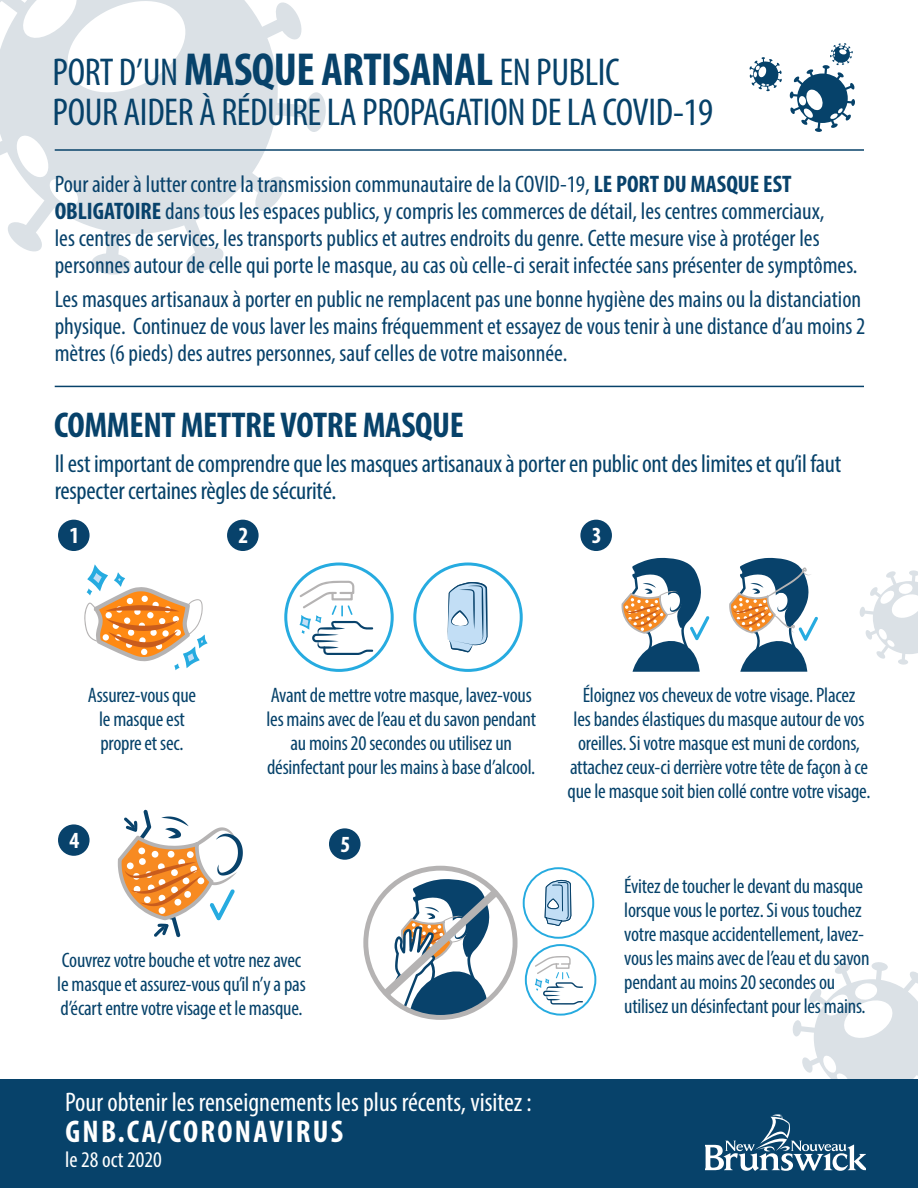
<style>
.page{position:relative;width:918px;height:1188px;background:#fff}
.page>*{position:absolute;margin:0;border:0;box-sizing:border-box;transform-origin:0 0}
.t1{font:condensed 39px/40.5px "Myriad Pro";letter-spacing:-.01em;color:#07426a}
.t2{font:700 condensed 36px "Myriad Pro";letter-spacing:-.01em;color:#07426a}
.t3{font:700 condensed 31.5px "Myriad Pro";letter-spacing:.055em;color:#fff}
.t4{font:condensed 27px "Myriad Pro";color:#fff}
.t5{font:condensed 25.5px/27px "Myriad Pro";letter-spacing:-.01em;color:#06426a}
.t6{font:condensed 24px/27px "Myriad Pro";color:#08426b}
.t7{font:700 condensed 23.25px "Myriad Pro";color:#fff}
.t8{font:condensed 22.5px "Myriad Pro";color:#fff}
.t9{font:condensed 21px/24px "Myriad Pro";letter-spacing:-.01em;color:#06426a;text-align:center}
.s1{font-weight:700;font-size:46.5px}
.s2{font-weight:700}
</style>
<div class="page">
<svg style="left:749px;top:57px;width:33px;height:34px"></svg>
<svg style="left:790px;top:43px;width:65px;height:89px"></svg>
<svg style="left:0;top:0;width:326px;height:275px;fill:#dbe1e6"></svg>
<svg style="left:859px;top:570px;width:59px;height:95px"></svg>
<hr style="left:55px;top:149px;width:809px;height:2px;background:#07426a">
<hr style="left:55px;top:386px;width:809px;height:1px;background:#07426a">
<div style="left:58px;top:520px;width:32px;height:31px;background:#08426b;border-radius:50%"></div>
<div style="left:58px;top:824px;width:32px;height:32px;background:#08426b;border-radius:50%"></div>
<div style="left:227px;top:520px;width:32px;height:31px;background:#08426b;border-radius:50%"></div>
<div style="left:329px;top:828px;width:32px;height:32px;background:#08426b;border-radius:50%"></div>
<div style="left:580px;top:520px;width:32px;height:31px;background:#08426b;border-radius:50%"></div>
<svg style="left:447px;top:582px;width:41px;height:70px"></svg>
<div style="left:413px;top:563px;width:110px;height:109px;border:3px solid #26abe0;border-radius:50%"></div>
<svg style="left:298px;top:581px;width:76px;height:74px"></svg>
<div style="left:284px;top:563px;width:110px;height:109px;border:3px solid #26abe0;border-radius:50%"></div>
<svg style="left:84px;top:564px;width:124px;height:106px"></svg>
<svg style="left:622px;top:558px;width:87px;height:114px"></svg>
<svg style="left:729px;top:558px;width:89px;height:114px"></svg>
<svg style="left:118px;top:810px;width:125px;height:127px"></svg>
<svg style="left:522px;top:867px;width:75px;height:149px"></svg>
<div style="left:363px;top:866px;width:155px;height:154px;border:5px solid #b5b3b3;border-radius:50%"></div>
<svg style="left:375px;top:879px;width:131px;height:138px"></svg>
<div style="left:0;top:1079px;width:918px;height:109px;background:#07426a"></div>
<svg style="left:705px;top:962px;width:213px;height:209px"></svg>
<p class="t1" style="left:53px;top:51px;width:662px">PORT D’UN <span class="s1">MASQUE ARTISANAL</span> EN PUBLIC<br>POUR AIDER À RÉDUIRE LA PROPAGATION DE LA COVID-19</p>
<p class="t6" style="left:55px;top:170px;width:804px">Pour aider à lutter contre la transmission communautaire de la COVID-19, <span class="s2">LE PORT DU MASQUE EST OBLIGATOIRE</span> dans tous les espaces publics, y compris les commerces de détail, les centres commerciaux,<br>les centres de services, les transports publics et autres endroits du genre. Cette mesure vise à protéger les personnes autour de celle qui porte le masque, au cas où celle-ci serait infectée sans présenter de symptômes.</p>
<p class="t6" style="left:55px;top:285px;width:812px">Les masques artisanaux à porter en public ne remplacent pas une bonne hygiène des mains ou la distanciation physique. Continuez de vous laver les mains fréquemment et essayez de vous tenir à une distance d’au moins 2 mètres (6 pieds) des autres personnes, sauf celles de votre maisonnée.</p>
<p class="t2" style="left:54px;top:403px;width:412px">COMMENT METTRE VOTRE MASQUE</p>
<p class="t5" style="left:55px;top:450px;width:788px">Il est important de comprendre que les masques artisanaux à porter en public ont des limites et qu’il faut respecter certaines règles de sécurité.</p>
<p class="t7" style="left:69px;top:521px;width:11px">1</p>
<p class="t7" style="left:238px;top:521px;width:11px">2</p>
<p class="t7" style="left:592px;top:521px;width:11px">3</p>
<p class="t9" style="left:88px;top:683px;width:110px">Assurez-vous que le masque est propre et sec.</p>
<p class="t7" style="left:69px;top:826px;width:11px">4</p>
<p class="t9" style="left:266px;top:683px;width:271px">Avant de mettre votre masque, lavez-vous les mains avec de l’eau et du savon pendant au moins 20 secondes ou utilisez un désinfectant pour les mains à base d’alcool.</p>
<p class="t7" style="left:340px;top:830px;width:11px">5</p>
<p class="t9" style="left:57px;top:948px;width:250px;text-align:left">Couvrez votre bouche et votre nez avec le masque et assurez-vous qu’il n’y a pas d’écart entre votre visage et le masque.</p>
<p class="t4" style="left:65px;top:1086px;width:468px">Pour obtenir les renseignements les plus récents, visitez :</p>
<p class="t3" style="left:66px;top:1112px;width:279px">GNB.CA/CORONAVIRUS</p>
<p class="t8" style="left:65px;top:1146px;width:98px">le 28 oct 2020</p>
<p class="t4" style="left:65px;top:1093px;width:468px">Pour obtenir les renseignements les plus récents, visitez :</p>
<p class="t3" style="left:66px;top:1120px;width:268px">GNB.CA/CORONAVIRUS</p>
<p class="t8" style="left:65px;top:1154px;width:106px">le 30 avril 2020</p>
<p class="t9" style="left:568px;top:683px;width:304px">Éloignez vos cheveux de votre visage. Placez<br>les bandes élastiques du masque autour de vos oreilles. Si votre masque est muni de cordons, attachez ceux-ci derrière votre tête de façon à ce que le masque soit bien collé contre votre visage.</p>
<p class="t9" style="left:624px;top:874px;width:247px;text-align:left">Évitez de toucher le devant du masque lorsque vous le portez. Si vous touchez votre masque accidentellement, lavez&shy;vous les mains avec de l’eau et du savon pendant au moins 20 secondes ou utilisez un désinfectant pour les mains.</p>
</div>
